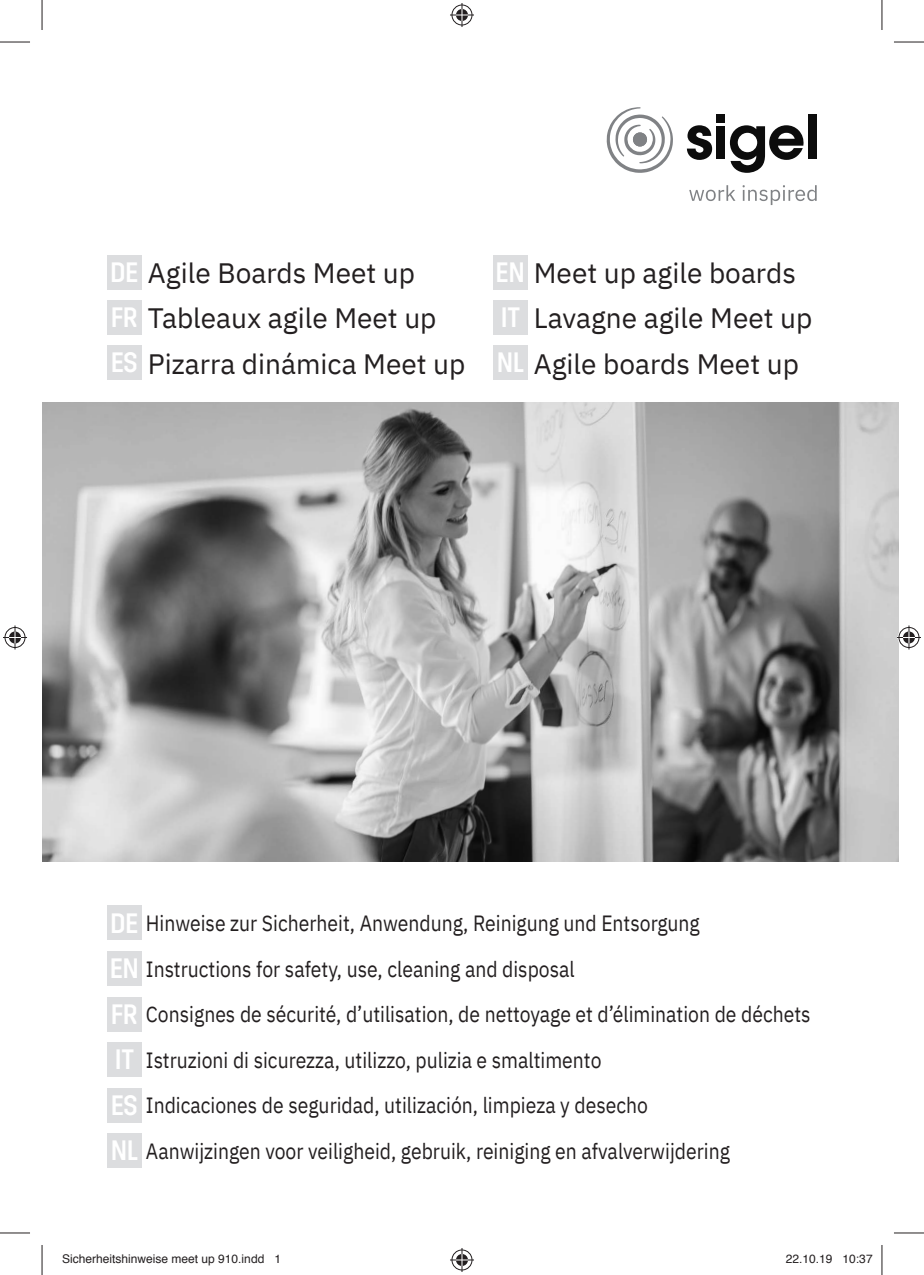
<style>
.page{position:relative;width:924px;height:1275px;background:#fff}
.page>*{position:absolute;margin:0;border:0;box-sizing:border-box;transform-origin:0 0}
.t1{font:28px/45.2px "IBM Plex Sans";color:#231f20}
.t2{font:22px/45.6px "IBM Plex Sans";color:#231f20;scale:.88 1}
.t3{font:12px "Helvetica";color:#231f20}
.s1{font-family:"Trim";font-weight:500;color:#fff}
.s2{font-family:"Trim";font-weight:500;font-size:28px;color:#fff}
</style>
<div class="page">
<svg style="left:686px;top:125px;width:25px;height:35px"></svg>
<div style="left:716px;top:126px;width:9px;height:33px;background:#0c0c0c"></div>
<div style="left:807px;top:115px;width:9px;height:44px;background:#0c0c0c"></div>
<div style="left:716px;top:115px;width:9px;height:8px;background:#0c0c0c"></div>
<svg style="left:606px;top:107px;width:66px;height:66px"></svg>
<svg style="left:729px;top:125px;width:74px;height:48px"></svg>
<svg style="left:689px;top:185px;width:127px;height:20px"></svg>
<img style="left:42px;top:402px;width:856px;height:459px">
<div style="left:107px;top:906px;width:34px;height:34px;background:#dcdddf"></div>
<div style="left:107px;top:951px;width:34px;height:34px;background:#dcdddf"></div>
<div style="left:107px;top:997px;width:34px;height:34px;background:#dcdddf"></div>
<div style="left:107px;top:1042px;width:34px;height:34px;background:#dcdddf"></div>
<div style="left:107px;top:1088px;width:34px;height:34px;background:#dcdddf"></div>
<div style="left:107px;top:1133px;width:34px;height:34px;background:#dcdddf"></div>
<div style="left:107px;top:255px;width:34px;height:34px;background:#dcdddf"></div>
<div style="left:107px;top:300px;width:34px;height:34px;background:#dcdddf"></div>
<div style="left:107px;top:346px;width:34px;height:34px;background:#dcdddf"></div>
<div style="left:493px;top:255px;width:34px;height:34px;background:#dcdddf"></div>
<div style="left:493px;top:300px;width:34px;height:34px;background:#dcdddf"></div>
<div style="left:493px;top:346px;width:34px;height:34px;background:#dcdddf"></div>
<hr style="left:0;top:42px;width:30px;height:1px;background:#231f20">
<hr style="left:893px;top:42px;width:30px;height:1px;background:#231f20">
<hr style="left:0;top:1232px;width:30px;height:1px;background:#231f20">
<hr style="left:893px;top:1232px;width:30px;height:1px;background:#231f20">
<hr style="left:42px;top:0;width:1px;height:30px;background:#231f20">
<hr style="left:42px;top:1245px;width:1px;height:30px;background:#231f20">
<hr style="left:881px;top:0;width:1px;height:30px;background:#231f20">
<hr style="left:881px;top:1245px;width:1px;height:30px;background:#231f20">
<svg style="left:450px;top:3px;width:24px;height:24px"></svg>
<svg style="left:450px;top:1248px;width:24px;height:24px"></svg>
<svg style="left:3px;top:625px;width:24px;height:24px"></svg>
<svg style="left:896px;top:625px;width:24px;height:24px"></svg>
<p class="t1" style="left:110px;top:248px;width:356px"><span class="s1">DE</span> Agile Boards Meet up<br><span class="s1">FR</span> Tableaux agile Meet up<br><span class="s1">ES</span> Pizarra dinámica Meet up</p>
<p class="t1" style="left:495px;top:248px;width:318px"><span class="s1">EN</span> Meet up agile boards<br><span class="s1">IT</span> Lavagne agile Meet up<br><span class="s1">NL</span> Agile boards Meet up</p>
<p class="t2" style="left:110px;top:898px;width:797px"><span class="s2">DE</span> Hinweise zur Sicherheit, Anwendung, Reinigung und Entsorgung<br><span class="s2">EN</span> Instructions for safety, use, cleaning and disposal<br><span class="s2">FR</span> Consignes de sécurité, d’utilisation, de nettoyage et d’élimination de déchets <span class="s2">IT</span> Istruzioni di sicurezza, utilizzo, pulizia e smaltimento<br><span class="s2">ES</span> Indicaciones de seguridad, utilización, limpieza y desecho<br><span class="s2">NL</span> Aanwijzingen voor veiligheid, gebruik, reiniging en afvalverwijdering</p>
<p class="t3" style="left:62px;top:1249px;width:220px">Sicherheitshinweise meet up 910.indd 1</p>
<p class="t3" style="left:785px;top:1249px;width:88px">22.10.19 10:37</p>
</div>
